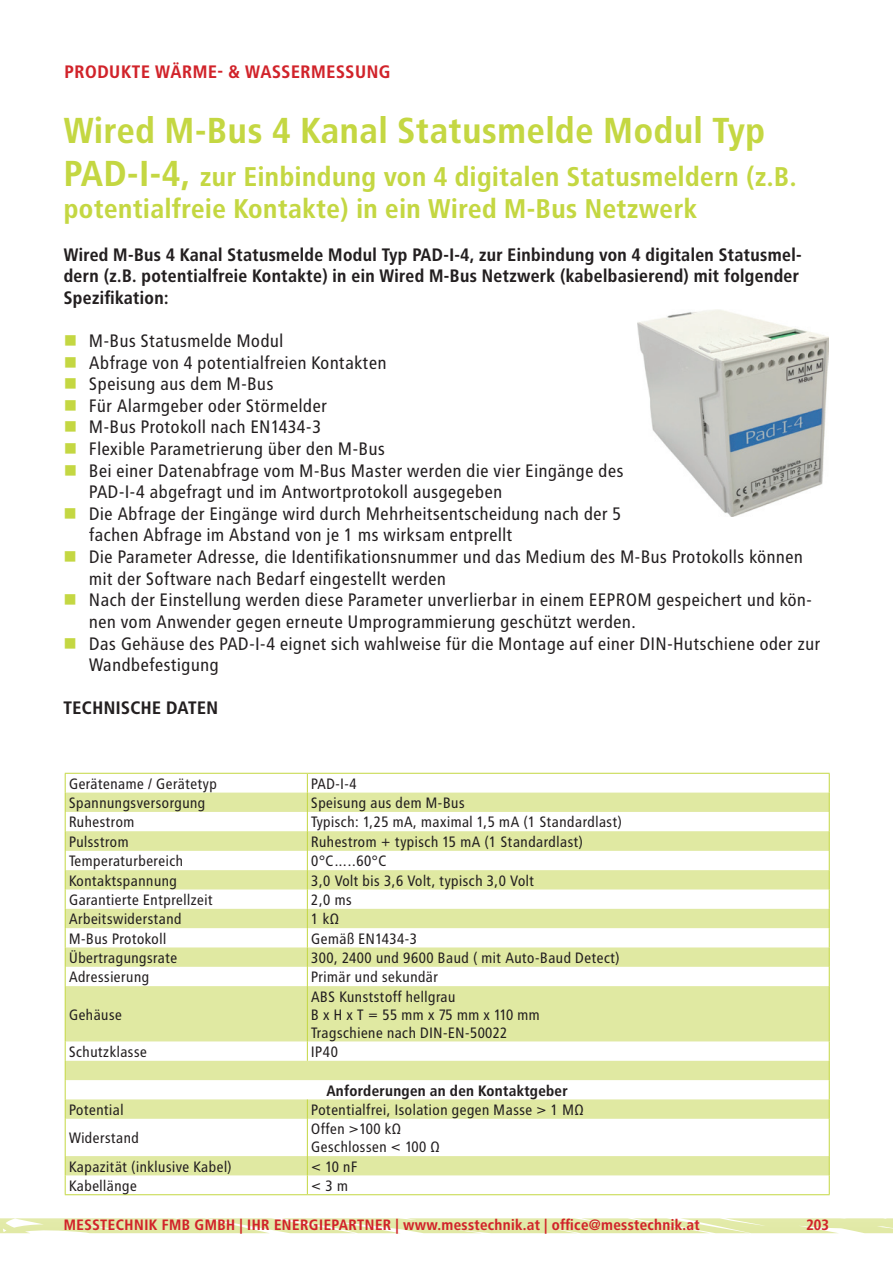
<style>
.page{position:relative;width:893px;height:1263px;background:#fff}
.page>*{position:absolute;margin:0;border:0;box-sizing:border-box;transform-origin:0 0}
.t1{font:36px "Transit Print OT Bld";color:#c4d742}
.t2{font:27px/32.4px "Transit Print OT Bld";color:#c4d742}
.t3{font:18px/21.6px "Transit Print OT";color:#231f20}
.t4{font:18px/21.6px "Transit Print OT Bld";color:#231f20}
.t5{font:18px "Transit Print OT Bld";letter-spacing:.01em;color:#d1232a}
.t6{font:15px/18px "Transit Print OT";color:#231f20}
.t7{font:15px "Transit Print OT Bld";color:#d1232a}
.t8{font:15px "Transit Print OT Bld";color:#231f20}
.s1{font-size:36px}
.s2{color:#c4d742}
</style>
<div class="page">
<svg style="left:0;top:1218px;width:893px;height:15px;background:#e5ecb2"></svg>
<svg style="left:66px;top:792px;width:763px;height:383px;fill:#e0e9a2"></svg>
<hr style="left:65px;top:773px;width:242px;height:1px;background:#c4d742">
<hr style="left:307px;top:773px;width:523px;height:1px;background:#c4d742">
<svg style="left:65px;top:774px;width:1px;height:212px"></svg>
<svg style="left:307px;top:774px;width:1px;height:212px"></svg>
<svg style="left:829px;top:774px;width:1px;height:212px"></svg>
<hr style="left:65px;top:986px;width:1px;height:55px;background:#c4d742">
<hr style="left:307px;top:986px;width:1px;height:55px;background:#c4d742">
<hr style="left:829px;top:986px;width:1px;height:55px;background:#c4d742">
<svg style="left:307px;top:1041px;width:1px;height:20px"></svg>
<svg style="left:65px;top:1041px;width:1px;height:78px"></svg>
<svg style="left:307px;top:1099px;width:1px;height:20px"></svg>
<svg style="left:829px;top:1041px;width:1px;height:78px"></svg>
<hr style="left:65px;top:1119px;width:1px;height:37px;background:#c4d742">
<hr style="left:307px;top:1119px;width:1px;height:37px;background:#c4d742">
<hr style="left:829px;top:1119px;width:1px;height:37px;background:#c4d742">
<svg style="left:65px;top:1156px;width:1px;height:38px"></svg>
<svg style="left:307px;top:1156px;width:1px;height:38px"></svg>
<svg style="left:829px;top:1156px;width:1px;height:38px"></svg>
<hr style="left:65px;top:1194px;width:242px;height:1px;background:#c4d742">
<hr style="left:307px;top:1194px;width:523px;height:1px;background:#c4d742">
<img style="left:638px;top:310px;width:190px;height:206px">
<p class="t5" style="left:64px;top:61px;width:259px">PRODUKTE WÄRME- &amp; WASSERmessu</p>
<p class="t5" style="left:367px;top:61px;width:26px">ng</p>
<h1 class="t1" style="left:64px;top:109px;width:704px">Wired M-Bus 4 Kanal Statusmelde Modul Typ</h1>
<h2 class="t2" style="left:64px;top:160px;width:735px"><span class="s1">PAD-I-4,</span> zur Einbindung von 4 digitalen Statusmeldern (z.B. potentialfreie Kontakte) in ein Wired M-Bus Netzwerk</h2>
<p class="t4" style="left:64px;top:244px;width:740px">Wired M-Bus 4 Kanal Statusmelde Modul Typ PAD-I-4, zur Einbindung von 4 digitalen Statusmel&shy;dern (z.B. potentialfreie Kontakte) in ein Wired M-Bus Netzwerk (kabelbasierend) mit folgender<br>Spezifikation:</p>
<p class="t3" style="left:64px;top:330px;width:222px"><span class="s2">■</span> M-Bus Statusmelde Modul</p>
<p class="t3" style="left:64px;top:352px;width:325px"><span class="s2">■</span> Abfrage von 4 potentialfreien Kontakten</p>
<p class="t3" style="left:64px;top:373px;width:212px"><span class="s2">■</span> Speisung aus dem M-Bus</p>
<p class="t3" style="left:64px;top:395px;width:265px"><span class="s2">■</span> Für Alarmgeber oder Störmelder</p>
<p class="t3" style="left:64px;top:416px;width:259px"><span class="s2">■</span> M-Bus Protokoll nach EN1434-3</p>
<p class="t3" style="left:64px;top:438px;width:323px"><span class="s2">■</span> Flexible Parametrierung über den M-Bus</p>
<p class="t3" style="left:89px;top:460px;width:536px;text-indent:-26px"><span class="s2">■</span> Bei einer Datenabfrage vom M-Bus Master werden die vier Eingänge des<br>PAD-I-4 abgefragt und im Antwortprotokoll ausgegeben</p>
<p class="t3" style="left:89px;top:503px;width:534px;text-indent:-26px"><span class="s2">■</span> Die Abfrage der Eingänge wird durch Mehrheitsentscheidung nach der 5 fachen Abfrage im Abstand von je 1 ms wirksam entprellt</p>
<p class="t3" style="left:89px;top:546px;width:716px;text-indent:-26px"><span class="s2">■</span> Die Parameter Adresse, die Identifikationsnummer und das Medium des M-Bus Protokolls können mit der Software nach Bedarf eingestellt werden</p>
<p class="t3" style="left:89px;top:589px;width:725px;text-indent:-26px"><span class="s2">■</span> Nach der Einstellung werden diese Parameter unverlierbar in einem EEPROM gespeichert und kön&shy;nen vom Anwender gegen erneute Umprogrammierung geschützt werden.</p>
<p class="t3" style="left:89px;top:632px;width:733px;text-indent:-26px"><span class="s2">■</span> Das Gehäuse des PAD-I-4 eignet sich wahlweise für die Montage auf einer DIN-Hutschiene oder zur<br>Wandbefestigung</p>
<p class="t4" style="left:64px;top:697px;width:156px">TECHNISCHE DATEN</p>
<p class="t6" style="left:69px;top:774px;width:150px">Gerätename / Gerätetyp</p>
<p class="t6" style="left:311px;top:774px;width:47px">PAD-I-4</p>
<p class="t6" style="left:69px;top:794px;width:138px">Spannungsversorgung</p>
<p class="t6" style="left:311px;top:794px;width:155px">Speisung aus dem M-Bus</p>
<p class="t6" style="left:69px;top:813px;width:67px">Ruhestrom</p>
<p class="t6" style="left:311px;top:813px;width:313px">Typisch: 1,25 mA, maximal 1,5 mA (1 Standardlast)</p>
<p class="t6" style="left:69px;top:833px;width:62px">Pulsstrom</p>
<p class="t6" style="left:311px;top:833px;width:274px">Ruhestrom + typisch 15 mA (1 Standardlast)</p>
<p class="t6" style="left:69px;top:852px;width:116px">Temperaturbereich</p>
<p class="t6" style="left:311px;top:852px;width:77px">0°C…..60°C</p>
<p class="t6" style="left:69px;top:871px;width:110px">Kontaktspannung</p>
<p class="t6" style="left:311px;top:871px;width:225px">3,0 Volt bis 3,6 Volt, typisch 3,0 Volt</p>
<p class="t6" style="left:69px;top:891px;width:146px">Garantierte Entprellzeit</p>
<p class="t6" style="left:311px;top:891px;width:42px">2,0 ms</p>
<p class="t6" style="left:69px;top:910px;width:115px">Arbeitswiderstand</p>
<p class="t6" style="left:311px;top:910px;width:30px">1 kΩ</p>
<p class="t6" style="left:69px;top:929px;width:99px">M-Bus Protokoll</p>
<p class="t6" style="left:311px;top:929px;width:108px">Gemäß EN1434-3</p>
<p class="t6" style="left:69px;top:949px;width:110px">Übertragungsrate</p>
<p class="t6" style="left:311px;top:949px;width:311px">300, 2400 und 9600 Baud ( mit Auto-Baud Detect)</p>
<p class="t6" style="left:69px;top:968px;width:82px">Adressierung</p>
<p class="t6" style="left:311px;top:968px;width:129px">Primär und sekundär</p>
<p class="t6" style="left:69px;top:1005px;width:55px">Gehäuse</p>
<p class="t6" style="left:311px;top:987px;width:231px">ABS Kunststoff hellgrau<br>B x H x T = 55 mm x 75 mm x 110 mm<br>Tragschiene nach DIN-EN-50022</p>
<p class="t6" style="left:69px;top:1043px;width:80px">Schutzklasse</p>
<p class="t6" style="left:311px;top:1043px;width:29px">IP40</p>
<p class="t8" style="left:326px;top:1082px;width:243px">Anforderungen an den Kontaktgeber</p>
<p class="t6" style="left:69px;top:1101px;width:57px">Potential</p>
<p class="t6" style="left:311px;top:1101px;width:275px">Potentialfrei, Isolation gegen Masse &gt; 1 MΩ</p>
<p class="t6" style="left:69px;top:1129px;width:72px">Widerstand</p>
<p class="t6" style="left:311px;top:1120px;width:131px">Offen &gt;100 kΩ<br>Geschlossen &lt; 100 Ω</p>
<p class="t6" style="left:69px;top:1157px;width:165px">Kapazität (inklusive Kabel)</p>
<p class="t6" style="left:311px;top:1157px;width:48px">&lt; 10 nF</p>
<p class="t6" style="left:69px;top:1177px;width:70px">Kabellänge</p>
<p class="t6" style="left:311px;top:1177px;width:39px">&lt; 3 m</p>
<p class="t7" style="left:64px;top:1216px;width:638px">MESSTECHN IK FMB GMBH | IHR EN ERGIEPARTN ER | www.messtechnik.at | office@messtechnik.at</p>
<p class="t7" style="left:806px;top:1216px;width:24px">203</p>
</div>
